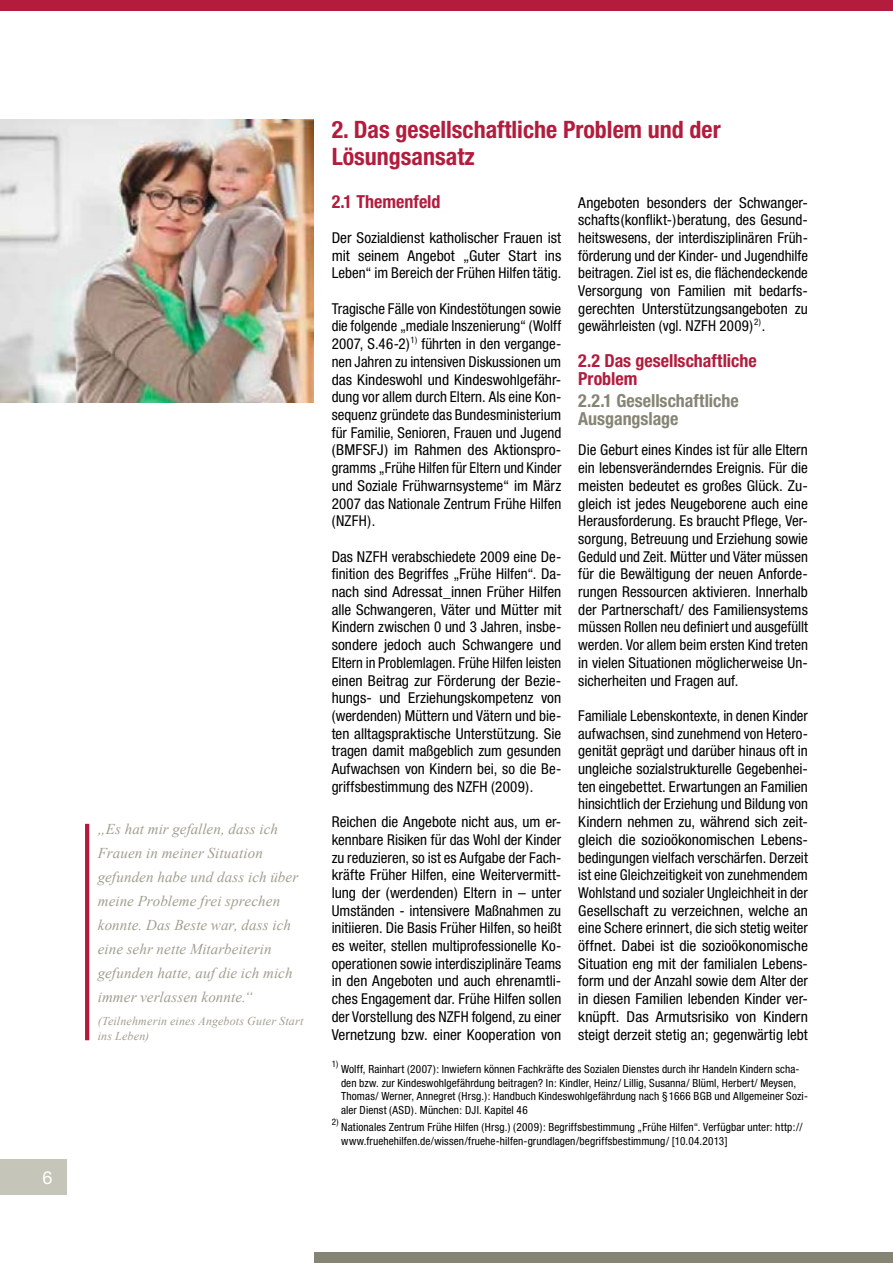
<style>
.page{position:relative;width:893px;height:1263px;background:#fff}
.page>*{position:absolute;margin:0;border:0;box-sizing:border-box;transform-origin:0 0}
.t1{font:700 condensed 24px/27px "Helvetica Neue";color:#b31c3d}
.t2{font:700 condensed 18px/18px "Helvetica Neue";color:#b31c3d}
.t3{font:700 condensed 18px/18px "Helvetica Neue";color:#868575}
.t4{font:18px "Helvetica Neue";color:#fff}
.t5{font:condensed 15px/17.7px "Helvetica Neue";color:#000;text-align:justify}
.t6{font:italic 15px/24px "Times New Roman";letter-spacing:.005em;color:#a09f90}
.t7{font:italic 12px/14.4px "Times New Roman";letter-spacing:.015em;color:#a09f90}
.t8{font:condensed 11.25px/13.5px "Helvetica Neue";letter-spacing:.01em;color:#000}
.t9{font:condensed 9px "Helvetica Neue";color:#000}
</style>
<div class="page">
<div style="left:0;top:0;width:893px;height:11px;background:#b31c3d"></div>
<div style="left:0;top:1159px;width:66px;height:36px;background:#c6c5b9"></div>
<div style="left:315px;top:1252px;width:578px;height:11px;background:#868575"></div>
<hr style="left:85px;top:824px;width:4px;height:216px;background:#b31c3d">
<img style="left:0;top:119px;width:314px;height:283px">
<p class="t4" style="left:43px;top:1166px;width:12px">6</p>
<p class="t6" style="left:98px;top:817px;width:202px">„Es hat mir gefallen, dass ich<br>Frauen in meiner Situation gefunden habe und dass ich über meine Probleme frei sprechen konnte. Das Beste war, dass ich eine sehr nette Mitarbeiterin gefunden hatte, auf die ich mich immer verlassen konnte.“</p>
<p class="t7" style="left:98px;top:1014px;width:207px">(Teilnehmerin eines Angebots Guter Start ins Leben)</p>
<h1 class="t1" style="left:332px;top:115px;width:390px">2. Das gesellschaftliche Problem und der<br>Lösungsansatz</h1>
<p class="t2" style="left:332px;top:192px;width:110px">2.1 Themenfeld</p>
<p class="t5" style="left:332px;top:229px;width:231px">Der Sozialdienst katholischer Frauen ist mit seinem Angebot „Guter Start ins Leben“ im Bereich der Frühen Hilfen tätig.</p>
<p class="t5" style="left:332px;top:300px;width:231px">Tragische Fälle von Kindestötungen sowie die folgende „mediale Inszenierung“ (Wolff 2007, S.46-2)<sup>1)</sup> führten in den vergange&shy;nen Jahren zu intensiven Diskussionen um das Kindeswohl und Kindeswohlgefähr&shy;dung vor allem durch Eltern. Als eine Kon&shy;sequenz gründete das Bundesministerium für Familie, Senioren, Frauen und Jugend (BMFSFJ) im Rahmen des Aktionspro&shy;gramms „Frühe Hilfen für Eltern und Kinder und Soziale Frühwarnsysteme“ im März 2007 das Nationale Zentrum Frühe Hilfen (NZFH).</p>
<p class="t5" style="left:332px;top:547px;width:231px">Das NZFH verabschiedete 2009 eine De&shy;finition des Begriffes „Frühe Hilfen“. Da&shy;nach sind Adressat_innen Früher Hilfen alle Schwangeren, Väter und Mütter mit Kindern zwischen 0 und 3 Jahren, insbe&shy;sondere jedoch auch Schwangere und Eltern in Problemlagen. Frühe Hilfen leisten einen Beitrag zur Förderung der Bezie&shy;hungs- und Erziehungskompetenz von (werdenden) Müttern und Vätern und bie&shy;ten alltagspraktische Unterstützung. Sie tragen damit maßgeblich zum gesunden Aufwachsen von Kindern bei, so die Be&shy;griffsbestimmung des NZFH (2009).</p>
<p class="t5" style="left:332px;top:813px;width:231px">Reichen die Angebote nicht aus, um er&shy;kennbare Risiken für das Wohl der Kinder zu reduzieren, so ist es Aufgabe der Fach&shy;kräfte Früher Hilfen, eine Weitervermitt&shy;lung der (werdenden) Eltern in – unter Umständen - intensivere Maßnahmen zu initiieren. Die Basis Früher Hilfen, so heißt es weiter, stellen multiprofessionelle Ko&shy;operationen sowie interdisziplinäre Teams in den Angeboten und auch ehrenamtli&shy;ches Engagement dar. Frühe Hilfen sollen der Vorstellung des NZFH folgend, zu einer Vernetzung bzw. einer Kooperation von</p>
<p class="t5" style="left:578px;top:193px;width:231px">Angeboten besonders der Schwanger&shy;schafts(konflikt-)beratung, des Gesund&shy;heitswesens, der interdisziplinären Früh&shy;förderung und der Kinder- und Jugendhilfe beitragen. Ziel ist es, die flächendeckende Versorgung von Familien mit bedarfs&shy;gerechten Unterstützungsangeboten zu gewährleisten (vgl. NZFH 2009)<sup>2)</sup>.</p>
<p class="t2" style="left:578px;top:351px;width:180px">2.2 Das gesellschaftliche<br>Problem</p>
<p class="t3" style="left:578px;top:391px;width:162px">2.2.1 Gesellschaftliche<br>Ausgangslage</p>
<p class="t5" style="left:578px;top:441px;width:231px">Die Geburt eines Kindes ist für alle Eltern ein lebensveränderndes Ereignis. Für die meisten bedeutet es großes Glück. Zu&shy;gleich ist jedes Neugeborene auch eine Herausforderung. Es braucht Pflege, Ver&shy;sorgung, Betreuung und Erziehung sowie Geduld und Zeit. Mütter und Väter müssen für die Bewältigung der neuen Anforde&shy;rungen Ressourcen aktivieren. Innerhalb der Partnerschaft/ des Familiensystems müssen Rollen neu definiert und ausgefüllt werden. Vor allem beim ersten Kind treten in vielen Situationen möglicherweise Un&shy;sicherheiten und Fragen auf.</p>
<p class="t5" style="left:578px;top:707px;width:231px">Familiale Lebenskontexte, in denen Kinder aufwachsen, sind zunehmend von Hetero&shy;genität geprägt und darüber hinaus oft in ungleiche sozialstrukturelle Gegebenhei&shy;ten eingebettet. Erwartungen an Familien hinsichtlich der Erziehung und Bildung von Kindern nehmen zu, während sich zeit&shy;gleich die sozioökonomischen Lebens&shy;bedingungen vielfach verschärfen. Derzeit ist eine Gleichzeitigkeit von zunehmendem Wohlstand und sozialer Ungleichheit in der Gesellschaft zu verzeichnen, welche an eine Schere erinnert, die sich stetig weiter öffnet. Dabei ist die sozioökonomische Situation eng mit der familialen Lebens&shy;form und der Anzahl sowie dem Alter der in diesen Familien lebenden Kinder ver&shy;knüpft. Das Armutsrisiko von Kindern steigt derzeit stetig an; gegenwärtig lebt</p>
<p class="t9" style="left:332px;top:1059px;width:8px">1)</p>
<p class="t8" style="left:341px;top:1062px;width:468px">Wolff, Rainhart (2007): Inwiefern können Fachkräfte des Sozialen Dienstes durch ihr Handeln Kindern scha&shy;den bzw. zur Kindeswohlgefährdung beitragen? In: Kindler, Heinz/ Lillig, Susanna/ Blüml, Herbert/ Meysen, Thomas/ Werner, Annegret (Hrsg.): Handbuch Kindeswohlgefährdung nach § 1666 BGB und Allgemeiner Sozi&shy;aler Dienst (ASD). München: DJI. Kapitel 46</p>
<p class="t9" style="left:332px;top:1117px;width:8px">2)</p>
<p class="t8" style="left:341px;top:1120px;width:463px">Nationales Zentrum Frühe Hilfen (Hrsg.) (2009): Begriffsbestimmung „Frühe Hilfen“. Verfügbar unter: http:// www.fruehehilfen.de/wissen/fruehe-hilfen-grundlagen/begriffsbestimmung/ [10.04.2013]</p>
</div>
